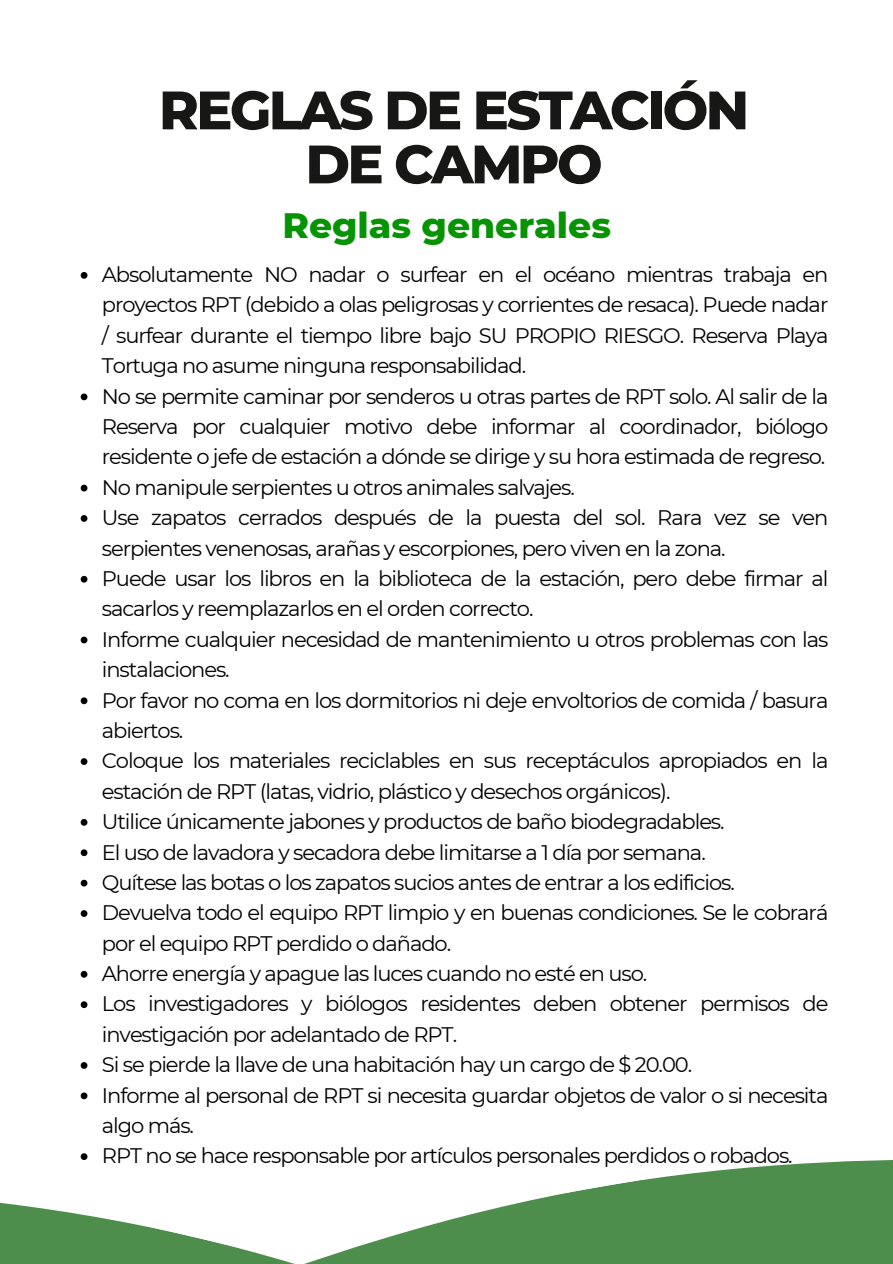
<style>
.page{position:relative;width:893px;height:1264px;background:#fff}
.page>*{position:absolute;margin:0;border:0;box-sizing:border-box;transform-origin:0 0}
.t1{font:800 54px/54px "Montserrat";letter-spacing:-.05em;color:#171715;text-align:center}
.t2{font:800 36px "Montserrat";color:#079404}
.t3{font:21px/30.3px "Montserrat";letter-spacing:-.05em;color:#000}
</style>
<div class="page">
<svg style="left:618px;top:1160px;width:274px;height:103px;background:#5d975c"></svg>
<svg style="left:0;top:1184px;width:630px;height:79px"></svg>
<svg style="left:81px;top:272px;width:6px;height:7px"></svg>
<svg style="left:81px;top:393px;width:6px;height:7px"></svg>
<svg style="left:81px;top:484px;width:6px;height:7px"></svg>
<svg style="left:81px;top:515px;width:6px;height:7px"></svg>
<svg style="left:81px;top:576px;width:6px;height:6px"></svg>
<svg style="left:81px;top:636px;width:6px;height:7px"></svg>
<svg style="left:81px;top:697px;width:6px;height:7px"></svg>
<svg style="left:81px;top:758px;width:6px;height:7px"></svg>
<svg style="left:81px;top:819px;width:6px;height:6px"></svg>
<svg style="left:81px;top:849px;width:6px;height:7px"></svg>
<svg style="left:81px;top:879px;width:6px;height:7px"></svg>
<svg style="left:81px;top:910px;width:6px;height:6px"></svg>
<svg style="left:81px;top:971px;width:6px;height:6px"></svg>
<svg style="left:81px;top:1001px;width:6px;height:7px"></svg>
<svg style="left:81px;top:1062px;width:6px;height:6px"></svg>
<svg style="left:81px;top:1092px;width:6px;height:7px"></svg>
<svg style="left:81px;top:1153px;width:6px;height:6px"></svg>
<h1 class="t1" style="left:159px;top:83px;width:591px">REGLAS DE ESTACIÓN<br>DE CAMPO</h1>
<p class="t2" style="left:282px;top:203px;width:330px">Reglas generales</p>
<h2 class="t3" style="left:102px;top:259px;width:728px;text-align:justify">Absolutamente NO nadar o surfear en el océano mientras trabaja en proyectos RPT (debido a olas peligrosas y corrientes de resaca). Puede nadar / surfear durante el tiempo libre bajo SU PROPIO RIESGO. Reserva Playa Tortuga no asume ninguna responsabilidad.</h2>
<p class="t3" style="left:102px;top:381px;width:728px;text-align:justify">No se permite caminar por senderos u otras partes de RPT solo. Al salir de la Reserva por cualquier motivo debe informar al coordinador, biólogo residente o jefe de estación a dónde se dirige y su hora estimada de regreso.</p>
<p class="t3" style="left:102px;top:472px;width:474px">No manipule serpientes u otros animales salvajes.</p>
<p class="t3" style="left:102px;top:502px;width:728px">Use zapatos cerrados después de la puesta del sol. Rara vez se ven serpientes venenosas, arañas y escorpiones, pero viven en la zona.</p>
<p class="t3" style="left:102px;top:563px;width:728px">Puede usar los libros en la biblioteca de la estación, pero debe firmar al sacarlos y reemplazarlos en el orden correcto.</p>
<p class="t3" style="left:102px;top:624px;width:728px">Informe cualquier necesidad de mantenimiento u otros problemas con las instalaciones.</p>
<p class="t3" style="left:102px;top:685px;width:728px">Por favor no coma en los dormitorios ni deje envoltorios de comida / basura abiertos.</p>
<p class="t3" style="left:102px;top:745px;width:728px">Coloque los materiales reciclables en sus receptáculos apropiados en la estación de RPT (latas, vidrio, plástico y desechos orgánicos).</p>
<p class="t3" style="left:102px;top:806px;width:624px">Utilice únicamente jabones y productos de baño biodegradables.</p>
<p class="t3" style="left:102px;top:836px;width:605px">El uso de lavadora y secadora debe limitarse a 1 día por semana.</p>
<p class="t3" style="left:102px;top:867px;width:634px">Quítese las botas o los zapatos sucios antes de entrar a los edificios.</p>
<p class="t3" style="left:102px;top:897px;width:728px">Devuelva todo el equipo RPT limpio y en buenas condiciones. Se le cobrará por el equipo RPT perdido o dañado.</p>
<p class="t3" style="left:102px;top:958px;width:547px">Ahorre energía y apague las luces cuando no esté en uso.</p>
<p class="t3" style="left:102px;top:988px;width:728px">Los investigadores y biólogos residentes deben obtener permisos de investigación por adelantado de RPT.</p>
<p class="t3" style="left:102px;top:1049px;width:592px">Si se pierde la llave de una habitación hay un cargo de $ 20.00.</p>
<p class="t3" style="left:102px;top:1079px;width:728px">Informe al personal de RPT si necesita guardar objetos de valor o si necesita algo más.</p>
<p class="t3" style="left:102px;top:1140px;width:692px">RPT no se hace responsable por artículos personales perdidos o robados.</p>
</div>
